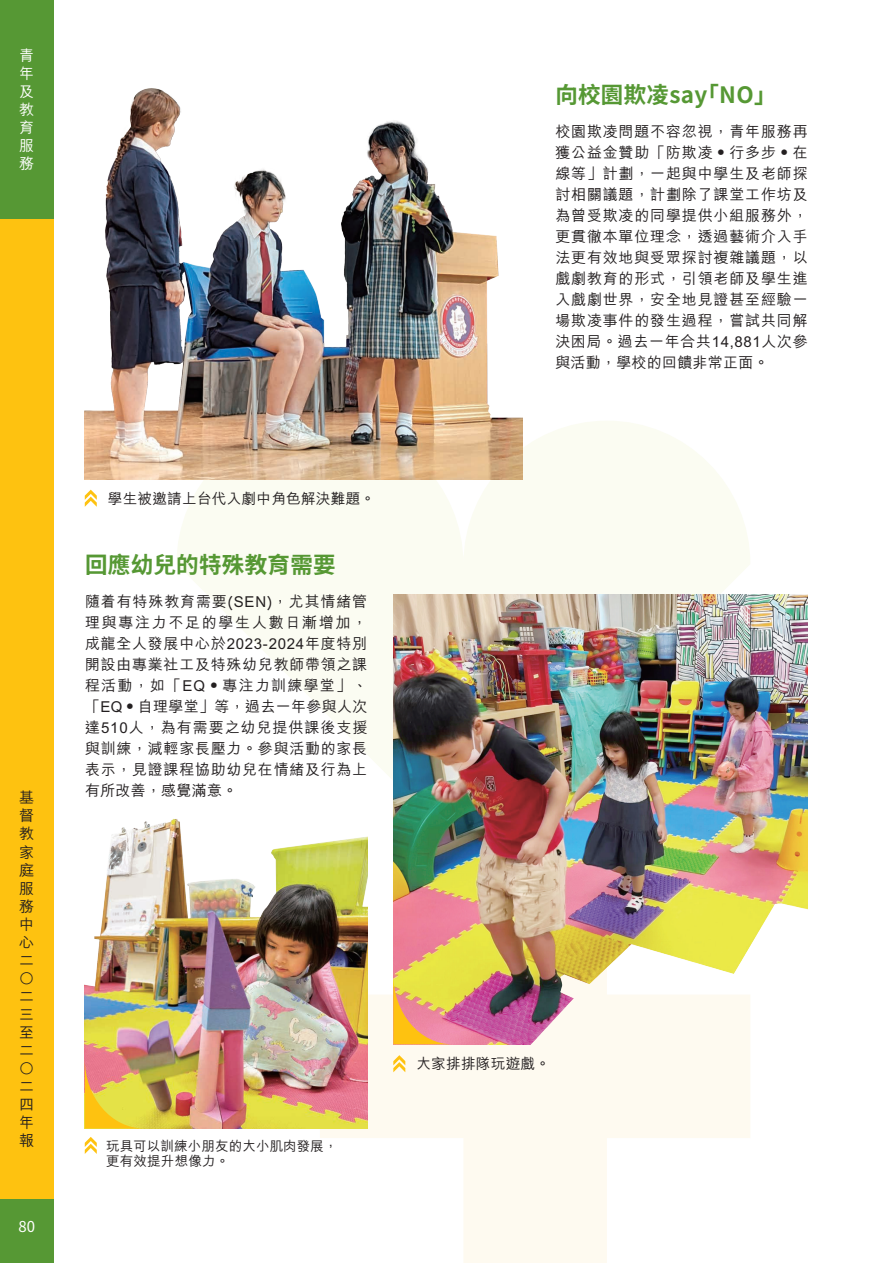
<style>
.page{position:relative;width:893px;height:1263px;background:#fff}
.page>*{position:absolute;margin:0;border:0;box-sizing:border-box;transform-origin:0 0}
.t1{font:700 22.5px "Noto Sans TC";letter-spacing:.015em;color:#569834}
.t2{font:500 15px/21px "M Hei HK";letter-spacing:.05em;color:#231f20;text-align:justify}
.t3{font:500 15px/18px "M Hei HK";color:#fff;text-align:justify}
.t4{font:15px "Noto Sans CJ Ksc";color:#fff}
.t5{font:500 14.7px "M Hei HK";letter-spacing:.015em;color:#231f20}
.t6{font:500 14.55px "M Hei HK";letter-spacing:.015em;color:#231f20}
.t7{font:500 13.5px/15px "M Hei HK";letter-spacing:.01em;color:#231f20}
</style>
<div class="page">
<div style="left:0;top:0;width:54px;height:1263px;background:#fec210"></div>
<div style="left:0;top:0;width:54px;height:219px;background:#569834"></div>
<div style="left:0;top:1199px;width:54px;height:64px;background:#569834"></div>
<svg style="left:176px;top:421px;width:574px;height:430px;fill:#fbfcf2"></svg>
<svg style="left:320px;top:851px;width:430px;height:412px;fill:#fefaf0"></svg>
<img style="left:393px;top:594px;width:415px;height:450px">
<img style="left:85px;top:88px;width:438px;height:391px">
<img style="left:85px;top:805px;width:282px;height:323px">
<svg style="left:85px;top:1059px;width:59px;height:69px;background:#e6b94f"></svg>
<svg style="left:393px;top:975px;width:60px;height:69px;background:#edb65e"></svg>
<svg style="left:85px;top:490px;width:12px;height:17px"></svg>
<svg style="left:393px;top:1055px;width:12px;height:17px"></svg>
<svg style="left:85px;top:1137px;width:12px;height:17px"></svg>
<p class="t3" style="left:19px;top:45px;width:16px">青年及教育服務</p>
<p class="t2" style="left:19px;top:788px;width:16px;line-height:18px">基督教家庭服務中心二○二三至二○二四年報</p>
<p class="t4" style="left:19px;top:1218px;width:18px">80</p>
<p class="t6" style="left:108px;top:488px;width:269px">學生被邀請上台代入劇中角色解決難題。</p>
<h1 class="t1" style="left:85px;top:552px;width:252px">回應幼兒的特殊教育需要</h1>
<p class="t2" style="left:85px;top:590px;width:284px">隨着有特殊教育需要(SEN)，尤其情緒管理與專注力不足的學生人數日漸增加，成龍全人發展中心於2023-2024年度特別開設由專業社工及特殊幼兒教師帶領之課程活動，如「EQ•專注力訓練學堂」、「EQ•自理學堂」等，過去一年參與人次達510人，為有需要之幼兒提供課後支援與訓練，減輕家長壓力。參與活動的家長表示，見證課程協助幼兒在情緒及行為上有所改善，感覺滿意。</p>
<h1 class="t1" style="left:555px;top:82px;width:223px">向校園欺凌say「NO」</h1>
<p class="t2" style="left:555px;top:120px;width:254px">校園欺凌問題不容忽視，青年服務再獲公益金贊助「防欺凌•行多步•在線等」計劃，一起與中學生及老師探討相關議題，計劃除了課堂工作坊及為曾受欺凌的同學提供小組服務外，更貫徹本單位理念，透過藝術介入手法更有效地與受眾探討複雜議題，以戲劇教育的形式，引領老師及學生進入戲劇世界，安全地見證甚至經驗一場欺凌事件的發生過程，嘗試共同解決困局。過去一年合共14,881人次參與活動，學校的回饋非常正面。</p>
<p class="t7" style="left:106px;top:1137px;width:233px">玩具可以訓練小朋友的大小肌肉發展，更有效提升想像力。</p>
<p class="t5" style="left:416px;top:1053px;width:135px">大家排排隊玩遊戲。</p>
</div>
